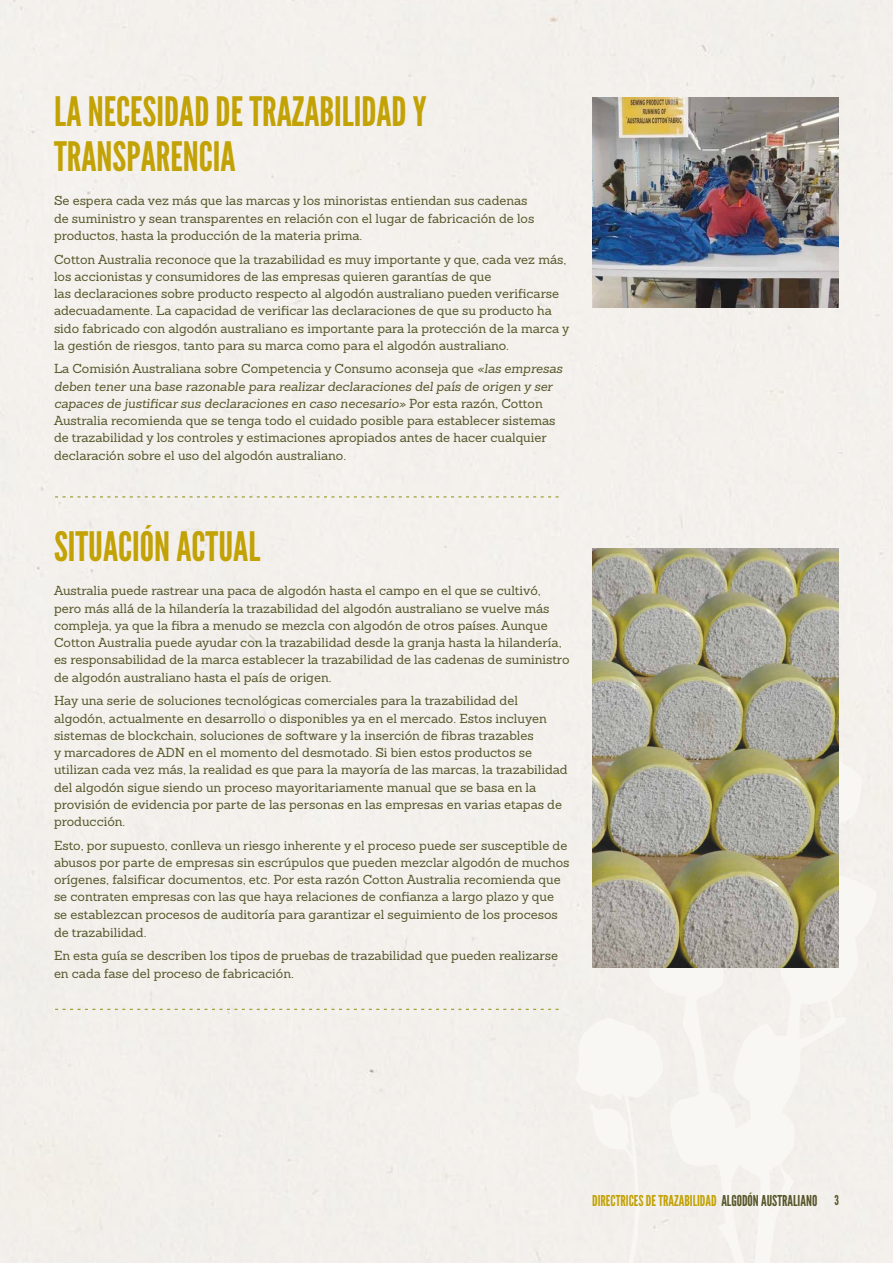
<style>
.page{position:relative;width:893px;height:1263px;background:#f4f0ec}
.page>*{position:absolute;margin:0;border:0;box-sizing:border-box;transform-origin:0 0}
.t1{font:40.5px/45px "League Gothic";color:#c2a204}
.t2{font:15px "League Gothic";color:#c2a204}
.t3{font:12.75px/17.2px "Sanchez";color:#57562a}
.s1{font-style:italic}
.s2{color:#57562a}
.s3{font-size:13.5px;color:#57562a}
</style>
<div class="page">
<img style="left:593px;top:98px;width:246px;height:209px">
<img style="left:593px;top:549px;width:246px;height:418px">
<svg style="left:55px;top:496px;width:504px;height:1px"></svg>
<svg style="left:55px;top:1009px;width:504px;height:1px"></svg>
<h1 class="t1" style="left:54px;top:89px;width:374px">LA NECESIDAD DE TRAZABILIDAD Y<br>TRANSPARENCIA</h1>
<p class="t3" style="left:54px;top:192px;width:482px">Se espera cada vez más que las marcas y los minoristas entiendan sus cadenas de suministro y sean transparentes en relación con el lugar de fabricación de los productos, hasta la producción de la materia prima.</p>
<p class="t3" style="left:54px;top:250px;width:517px">Cotton Australia reconoce que la trazabilidad es muy importante y que, cada vez más, los accionistas y consumidores de las empresas quieren garantías de que<br>las declaraciones sobre producto respecto al algodón australiano pueden verificarse adecuadamente. La capacidad de verificar las declaraciones de que su producto ha sido fabricado con algodón australiano es importante para la protección de la marca y la gestión de riesgos, tanto para su marca como para el algodón australiano.</p>
<p class="t3" style="left:54px;top:360px;width:510px">La Comisión Australiana sobre Competencia y Consumo aconseja que <span class="s1">«las empresas deben tener una base razonable para realizar declaraciones del país de origen y ser capaces de justificar sus declaraciones en caso necesario»</span> Por esta razón, Cotton Australia recomienda que se tenga todo el cuidado posible para establecer sistemas de trazabilidad y los controles y estimaciones apropiados antes de hacer cualquier declaración sobre el uso del algodón australiano.</p>
<h1 class="t1" style="left:54px;top:524px;width:208px">SITUACIÓN ACTUAL</h1>
<p class="t3" style="left:54px;top:582px;width:517px">Australia puede rastrear una paca de algodón hasta el campo en el que se cultivó, pero más allá de la hilandería la trazabilidad del algodón australiano se vuelve más compleja, ya que la fibra a menudo se mezcla con algodón de otros países. Aunque Cotton Australia puede ayudar con la trazabilidad desde la granja hasta la hilandería, es responsabilidad de la marca establecer la trazabilidad de las cadenas de suministro de algodón australiano hasta el país de origen.</p>
<p class="t3" style="left:54px;top:692px;width:515px">Hay una serie de soluciones tecnológicas comerciales para la trazabilidad del algodón, actualmente en desarrollo o disponibles ya en el mercado. Estos incluyen sistemas de blockchain, soluciones de software y la inserción de fibras trazables<br>y marcadores de ADN en el momento del desmotado. Si bien estos productos se utilizan cada vez más, la realidad es que para la mayoría de las marcas, la trazabilidad del algodón sigue siendo un proceso mayoritariamente manual que se basa en la provisión de evidencia por parte de las personas en las empresas en varias etapas de producción.</p>
<p class="t3" style="left:54px;top:836px;width:517px">Esto, por supuesto, conlleva un riesgo inherente y el proceso puede ser susceptible de abusos por parte de empresas sin escrúpulos que pueden mezclar algodón de muchos orígenes, falsificar documentos, etc. Por esta razón Cotton Australia recomienda que se contraten empresas con las que haya relaciones de confianza a largo plazo y que se establezcan procesos de auditoría para garantizar el seguimiento de los procesos de trazabilidad.</p>
<p class="t3" style="left:54px;top:947px;width:506px;line-height:18px">En esta guía se describen los tipos de pruebas de trazabilidad que pueden realizarse en cada fase del proceso de fabricación.</p>
<p class="t2" style="left:592px;top:1192px;width:248px">DIRECTRICES DE TRAZABILIDAD <span class="s2">ALGODÓN AUSTRALIANO</span> <span class="s3">3</span></p>
</div>
